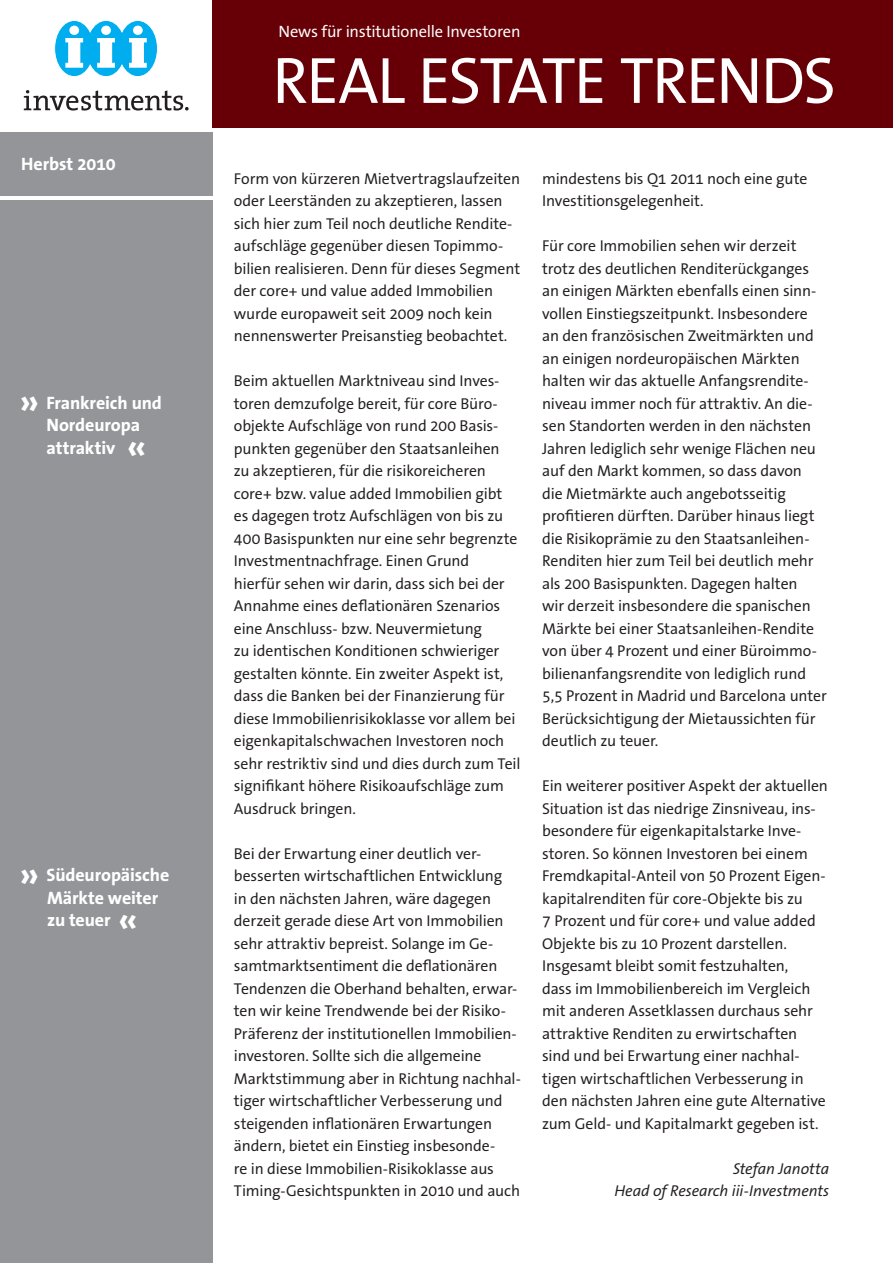
<style>
.page{position:relative;width:893px;height:1263px;background:#fff}
.page>*{position:absolute;margin:0;border:0;box-sizing:border-box;transform-origin:0 0}
.t1{font:66px "The Sans Office";letter-spacing:-.035em;color:#fff}
.t2{font:700 18px/22.5px "The Sans Office";letter-spacing:-.005em;color:#fff}
.t3{font:16.5px "The Sans Office";letter-spacing:-.015em;color:#fff}
.t4{font:15.75px/22.5px "The Sans Office";letter-spacing:-.01em;color:#231f20}
.t5{font:italic 15.75px/22.5px "The Sans Office";letter-spacing:-.005em;color:#231f20;text-align:right}
.s1{font-size:36px}
</style>
<div class="page">
<div style="left:0;top:132px;width:213px;height:64px;background:#939598"></div>
<div style="left:0;top:200px;width:213px;height:1063px;background:#939598"></div>
<svg style="left:54px;top:20px;width:104px;height:57px"></svg>
<svg style="left:24px;top:90px;width:165px;height:21px"></svg>
<div style="left:213px;top:0;width:680px;height:128px;background:#670006"></div>
<p class="t2" style="left:21px;top:154px;width:96px">Herbst 2010</p>
<p class="t2" style="left:46px;top:392px;width:117px;text-indent:-27px"><span class="s1">»</span> Frankreich und<br>Nordeuropa attraktiv <span class="s1">«</span></p>
<p class="t2" style="left:47px;top:864px;width:124px;text-indent:-28px"><span class="s1">»</span> Süd-europäische<br>Märkte weiter zu teuer <span class="s1">«</span></p>
<p class="t3" style="left:279px;top:23px;width:243px">News für institutionelle Investoren</p>
<h1 class="t1" style="left:272px;top:47px;width:565px">Real EstatE Tren ds</h1>
<p class="t4" style="left:234px;top:168px;width:288px">Form von kürzeren Mietvertragslaufzeiten oder Leerständen zu akzeptieren, lassen sich hier zum Teil noch deutliche Rendite&shy;aufschläge gegenüber diesen Topimmo&shy;bilien realisieren. Denn für dieses Segment der core+ und value added Immobilien wurde europaweit seit 2009 noch kein nennenswerter Preisanstieg beobachtet.</p>
<p class="t4" style="left:234px;top:370px;width:288px">Beim aktuellen Marktniveau sind Inves&shy;toren demzufolge bereit, für core Büro&shy;objekte Aufschläge von rund 200 Basis&shy;punkten gegenüber den Staatsanleihen<br>zu akzeptieren, für die risikoreicheren core+ bzw. value added Immobilien gibt es dagegen trotz Aufschlägen von bis zu 400 Basispunkten nur eine sehr begrenzte Investmentnachfrage. Einen Grund<br>hierfür sehen wir darin, dass sich bei der Annahme eines deflationären Szenarios eine Anschluss- bzw. Neuvermietung<br>zu identischen Konditionen schwieriger gestalten könnte. Ein zweiter Aspekt ist, dass die Banken bei der Finanzierung für diese Immobilienrisikoklasse vor allem bei eigenkapitalschwachen Investoren noch sehr restriktiv sind und dies durch zum Teil signifikant höhere Risikoaufschläge zum Ausdruck bringen.</p>
<p class="t4" style="left:234px;top:843px;width:289px">Bei der Erwartung einer deutlich ver&shy;besserten wirtschaftlichen Entwicklung<br>in den nächsten Jahren, wäre dagegen derzeit gerade diese Art von Immobilien sehr attraktiv bepreist. Solange im Ge&shy;samtmarktsentiment die deflationären Tendenzen die Oberhand behalten, erwar&shy;ten wir keine Trendwende bei der Risiko-Präferenz der institutionellen Immobilien&shy;investoren. Sollte sich die allgemeine Marktstimmung aber in Richtung nachhal&shy;tiger wirtschaftlicher Verbesserung und steigenden inflationären Erwartungen ändern, bietet ein Einstieg insbesonde-<br>re in diese Immobilien-Risikoklasse aus Timing-Gesichtspunkten in 2010 und auch</p>
<p class="t4" style="left:542px;top:168px;width:267px">mindestens bis Q1 2011 noch eine gute<br>Investitionsgelegenheit.</p>
<p class="t4" style="left:542px;top:235px;width:286px">Für core Immobilien sehen wir derzeit trotz des deutlichen Renditerückganges an einigen Märkten ebenfalls einen sinn&shy;vollen Einstiegszeitpunkt. Insbesondere an den französischen Zweitmärkten und an einigen nordeuropäischen Märkten halten wir das aktuelle Anfangsrendite&shy;niveau immer noch für attraktiv. An die&shy;sen Standorten werden in den nächsten Jahren lediglich sehr wenige Flächen neu auf den Markt kommen, so dass davon<br>die Mietmärkte auch angebotsseitig profitieren dürften. Darüber hinaus liegt die Risikoprämie zu den Staatsanleihen-Renditen hier zum Teil bei deutlich mehr als 200 Basispunkten. Dagegen halten<br>wir derzeit insbesondere die spanischen Märkte bei einer Staatsanleihen-Rendite von über 4 Prozent und einer Büroimmo&shy;bilienanfangsrendite von lediglich rund 5,5 Prozent in Madrid und Barcelona unter Berücksichtigung der Mietaussichten für deutlich zu teuer.</p>
<p class="t4" style="left:542px;top:775px;width:287px">Ein weiterer positiver Aspekt der aktuellen Situation ist das niedrige Zinsniveau, ins&shy;besondere für eigenkapitalstarke Inve&shy;storen. So können Investoren bei einem Fremdkapital-Anteil von 50 Prozent Eigen&shy;kapitalrenditen für core-Objekte bis zu<br>7 Prozent und für core+ und value added Objekte bis zu 10 Prozent darstellen.<br>Insgesamt bleibt somit festzuhalten,<br>dass im Immobilienbereich im Vergleich mit anderen Assetklassen durchaus sehr attraktive Renditen zu erwirtschaften sind und bei Erwartung einer nachhal&shy;tigen wirtschaftlichen Verbesserung in den nächsten Jahren eine gute Alternative zum Geld- und Kapitalmarkt gegeben ist.</p>
<p class="t5" style="left:614px;top:1158px;width:216px">Stefan Janotta<br>Head of Research iii-Investments</p>
</div>
